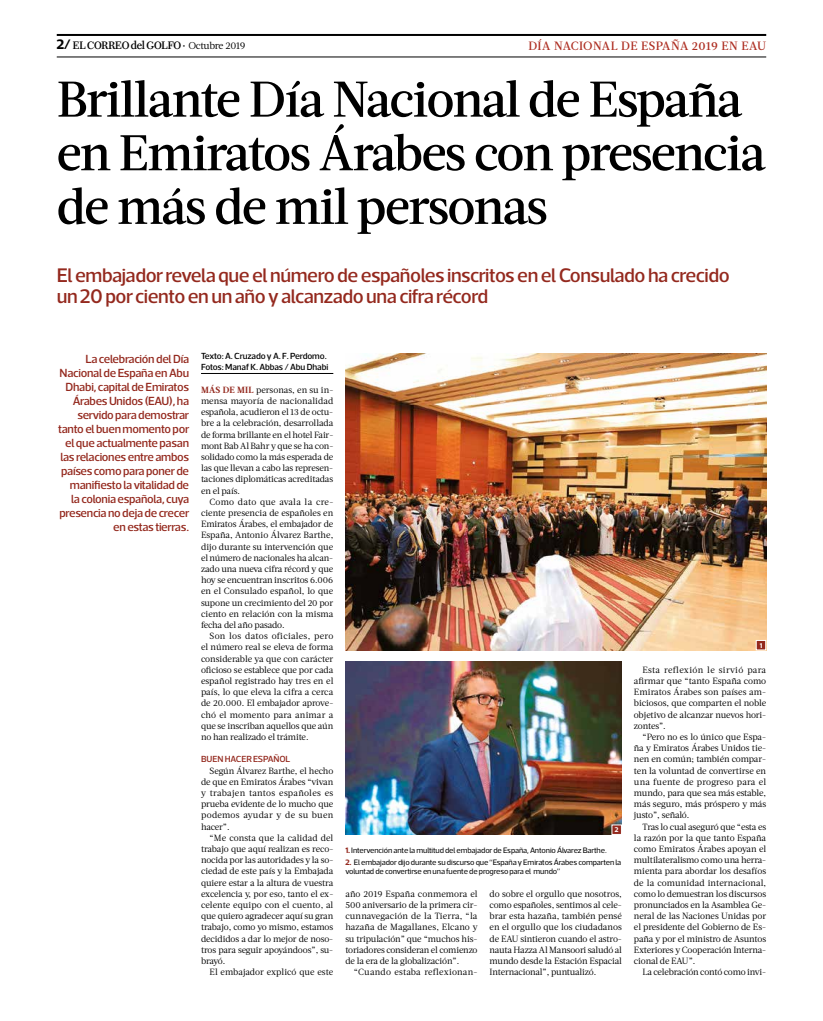
<style>
.page{position:relative;width:823px;height:1021px;background:#fff}
.page>*{position:absolute;margin:0;border:0;box-sizing:border-box;transform-origin:0 0}
.t1{font:500 50px/53.6px "Acta";letter-spacing:-.035em;color:#000}
.t2{font:500 20px/21px "Acto";letter-spacing:-.025em;color:#94291e}
.t3{font:500 12px/14px "Acto";letter-spacing:-.025em;color:#94291e;text-align:right}
.t4{font:500 12px "Caponi Display";letter-spacing:-.02em;color:#000}
.t5{font:500 12px "Acta";letter-spacing:.03em;color:#ae2f23}
.t6{font:9px/11.2px "Acta";letter-spacing:-.015em;color:#000;text-align:justify}
.t7{font:500 9px/11.2px "Acto";letter-spacing:-.015em;color:#000}
.t8{font:9px "Acta";letter-spacing:.02em;color:#000}
.t9{font:500 9px "Acto";letter-spacing:-.01em;color:#94291e}
.t10{font:8px/9px "Acto";letter-spacing:-.015em;color:#000}
.t11{font:700 7px "Acto";color:#fff}
.s1{font-family:"Acto";font-weight:700;font-size:14px}
.s2{font-family:"Acta";font-weight:400;font-size:10px}
.s3{font-weight:700;color:#94291e}
</style>
<div class="page">
<hr style="left:57px;top:57px;width:708px;height:1px;background:#000">
<hr style="left:57px;top:34px;width:708px;height:2px;background:#000">
<hr style="left:201px;top:373px;width:132px;height:1px;background:#000">
<img style="left:345px;top:353px;width:420px;height:297px">
<img style="left:345px;top:661px;width:276px;height:173px">
<svg style="left:754px;top:639px;width:12px;height:12px"></svg>
<svg style="left:610px;top:824px;width:12px;height:11px"></svg>
<h3 class="t4" style="left:57px;top:37px;width:190px"><span class="s1">2/</span> EL CORREO del GOLFO · <span class="s2">Octubre 2019</span></h3>
<h3 class="t5" style="left:528px;top:39px;width:239px">DÍA NACIONAL DE ESPAÑA 2019 EN EAU</h3>
<h1 class="t1" style="left:57px;top:73px;width:710px">Brillante Día Nacional de España en Emiratos Árabes con presencia de más de mil personas</h1>
<h2 class="t2" style="left:57px;top:264px;width:674px">El embajador revela que el número de españoles inscritos en el Consulado ha crecido un 20 por ciento en un año y alcanzado una cifra récord</h2>
<p class="t3" style="left:58px;top:351px;width:132px">La celebración del Día<br>Nacional de España en Abu<br>Dhabi, capital de Emiratos<br>Árabes Unidos (EAU), ha servido para demostrar tanto el buen momento por el que actualmente pasan las relaciones entre ambos países como para poner de manifiesto la vitalidad de la colonia española, cuya presencia no deja de crecer en estas tierras.</p>
<p class="t7" style="left:201px;top:350px;width:129px">Texto: A. Cruzado y A. F. Perdomo.<br>Fotos: Manaf K. Abbas / Abu Dhabi</p>
<p class="t6" style="left:201px;top:384px;width:134px"><span class="s3">MÁS DE MIL</span> personas, en su in&shy;mensa mayoría de nacionalidad española, acudieron el 13 de octu&shy;bre a la celebración, desarrollada de forma brillante en el hotel Fair&shy;mont Bab Al Bahr y que se ha con&shy;solidado como la más esperada de las que llevan a cabo las represen&shy;taciones diplomáticas acreditadas en el país.</p>
<p class="t6" style="left:201px;top:496px;width:134px;text-indent:9px">Como dato que avala la cre&shy;ciente presencia de españoles en Emiratos Árabes, el embajador de España, Antonio Álvarez Barthe, dijo durante su intervención que el número de nacionales ha alcan&shy;zado una nueva cifra récord y que hoy se encuentran inscritos 6.006 en el Consulado español, lo que supone un crecimiento del 20 por ciento en relación con la misma fecha del año pasado.</p>
<p class="t6" style="left:201px;top:630px;width:134px;text-indent:9px">Son los datos oficiales, pero el número real se eleva de forma considerable ya que con carácter oficioso se establece que por cada español registrado hay tres en el país, lo que eleva la cifra a cerca de 20.000. El embajador aprove&shy;chó el momento para animar a que se inscriban aquellos que aún no han realizado el trámite.</p>
<p class="t9" style="left:201px;top:754px;width:91px">BUEN HACER ESPAÑOL</p>
<p class="t6" style="left:201px;top:765px;width:134px;text-indent:9px">Según Álvarez Barthe, el hecho de que en Emiratos Árabes “vivan y trabajen tantos españoles es prueba evidente de lo mucho que podemos ayudar y de su buen hacer”.</p>
<p class="t6" style="left:201px;top:832px;width:134px;text-indent:9px">“Me consta que la calidad del trabajo que aquí realizan es reco&shy;nocida por las autoridades y la so&shy;ciedad de este país y la Embajada quiere estar a la altura de vuestra excelencia y, por eso, tanto el ex&shy;celente equipo con el cuento, al que quiero agradecer aquí su gran trabajo, como yo mismo, estamos decididos a dar lo mejor de noso&shy;tros para seguir apoyándoos”, su&shy;brayó.</p>
<p class="t6" style="left:209px;top:966px;width:125px">El embajador explicó que este</p>
<p class="t11" style="left:614px;top:825px;width:5px">2</p>
<p class="t10" style="left:345px;top:846px;width:263px"><span class="s3">1.</span>Intervención ante la multitud del embajador de España, Antonio Álvarez Barthe.</p>
<p class="t10" style="left:345px;top:857px;width:277px"><span class="s3">2.</span> El embajador dijo durante su discurso que “España y Emiratos Árabes comparten la voluntad de convertirse en una fuente de progreso para el mundo”</p>
<p class="t6" style="left:345px;top:888px;width:134px">año 2019 España conmemora el 500 aniversario de la primera cir&shy;cunnavegación de la Tierra, “la hazaña de Magallanes, Elcano y su tripulación” que “muchos his&shy;toriadores consideran el comienzo de la era de la globalización”.</p>
<p class="t8" style="left:353px;top:966px;width:125px">“Cuando estaba reflexionan-</p>
<p class="t6" style="left:489px;top:888px;width:134px">do sobre el orgullo que nosotros, como españoles, sentimos al cele&shy;brar esta hazaña, también pensé en el orgullo que los ciudadanos de EAU sintieron cuando el astro&shy;nauta Hazza Al Mansoori saludó al mundo desde la Estación Espacial Internacional”, puntualizó.</p>
<p class="t11" style="left:759px;top:641px;width:4px">1</p>
<p class="t6" style="left:633px;top:664px;width:134px;text-indent:9px">Esta reflexión le sirvió para afirmar que “tanto España como Emiratos Árabes son países am&shy;biciosos, que comparten el noble objetivo de alcanzar nuevos hori&shy;zontes”.</p>
<p class="t6" style="left:633px;top:731px;width:134px;text-indent:9px">“Pero no es lo único que Espa&shy;ña y Emiratos Árabes Unidos tie&shy;nen en común; también compar&shy;ten la voluntad de convertirse en una fuente de progreso para el mundo, para que sea más estable, más seguro, más próspero y más justo”, señaló.</p>
<p class="t6" style="left:633px;top:821px;width:134px;text-indent:9px">Tras lo cual aseguró que “esta es la razón por la que tanto España como Emiratos Árabes apoyan el multilateralismo como una herra&shy;mienta para abordar los desafíos de la comunidad internacional, como lo demuestran los discursos pronunciados en la Asamblea Ge&shy;neral de las Naciones Unidas por el presidente del Gobierno de Es&shy;paña y por el ministro de Asuntos Exteriores y Cooperación Interna&shy;cional de EAU”.</p>
<p class="t6" style="left:642px;top:966px;width:125px">La celebración contó como invi-</p>
</div>
